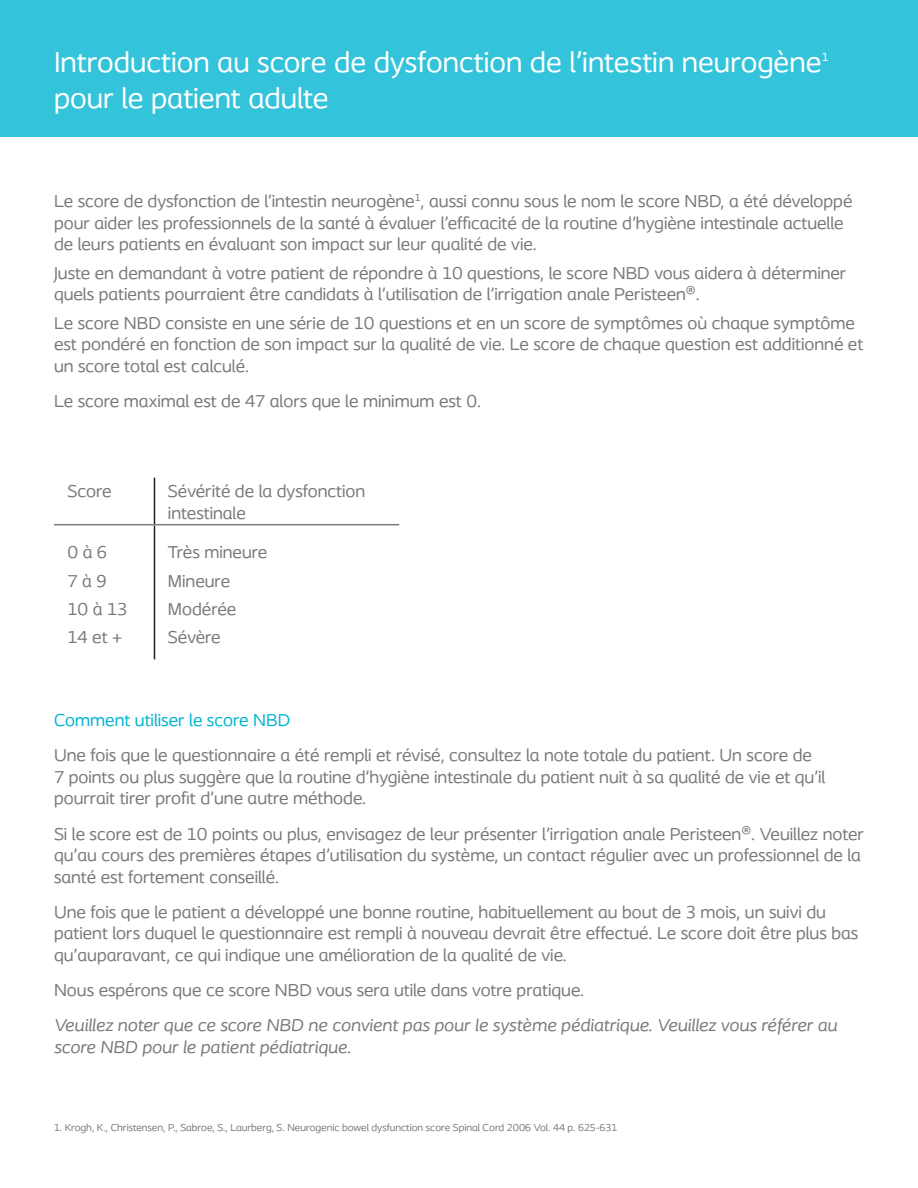
<style>
.page{position:relative;width:918px;height:1188px;background:#fff}
.page>*{position:absolute;margin:0;border:0;box-sizing:border-box;transform-origin:0 0}
.t1{font:30px "Coloplast";color:#fff}
.t2{font:18px/21.6px "Coloplast";color:#77797b}
.t3{font:italic 18px/21.6px "Coloplast";color:#77797b}
.t4{font:18px "Coloplast";color:#00b4d1}
.t5{font:12.3px "Coloplast";color:#fff}
.t6{font:10.5px "Coloplast";color:#77797b}
</style>
<div class="page">
<div style="left:0;top:0;width:918px;height:137px;background:#33c3da"></div>
<hr style="left:154px;top:478px;width:1px;height:46px;background:#231f20">
<hr style="left:154px;top:525px;width:1px;height:134px;background:#231f20">
<hr style="left:54px;top:524px;width:100px;height:1px;background:#77797b">
<hr style="left:154px;top:524px;width:245px;height:1px;background:#77797b">
<h1 class="t1" style="left:54px;top:44px;width:769px">Introduction au score de dysfonction de l'intestin neurogène</h1>
<p class="t5" style="left:822px;top:49px;width:8px">1</p>
<h1 class="t1" style="left:54px;top:80px;width:276px">pour le patient adulte</h1>
<p class="t2" style="left:54px;top:190px;width:800px">Le score de dysfonction de l’intestin neurogène<sup>1</sup>, aussi connu sous le nom le score NBD, a été développé pour aider les professionnels de la santé à évaluer l’efficacité de la routine d'hygiène intestinale actuelle de leurs patients en évaluant son impact sur leur qualité de vie.</p>
<p class="t2" style="left:54px;top:262px;width:794px">Juste en demandant à votre patient de répondre à 10 questions, le score NBD vous aidera à déterminer quels patients pourraient être candidats à l'utilisation de l'irrigation anale Peristeen®.</p>
<p class="t2" style="left:54px;top:312px;width:811px">Le score NBD consiste en une série de 10 questions et en un score de symptômes où chaque symptôme est pondéré en fonction de son impact sur la qualité de vie. Le score de chaque question est additionné et un score total est calculé.</p>
<p class="t2" style="left:54px;top:390px;width:429px">Le score maximal est de 47 alors que le minimum est 0.</p>
<p class="t2" style="left:68px;top:480px;width:46px">Score</p>
<p class="t2" style="left:168px;top:480px;width:199px">Sévérité de la dysfonction intestinale</p>
<p class="t2" style="left:68px;top:538px;width:61px;line-height:28.3px">0 à 6<br>7 à 9<br>10 à 13<br>14 et +</p>
<p class="t2" style="left:168px;top:538px;width:101px;line-height:28.3px">Très mineure<br>Mineure<br>Modérée<br>Sévère</p>
<p class="t4" style="left:54px;top:709px;width:238px">Comment utiliser le score NBD</p>
<p class="t2" style="left:54px;top:744px;width:773px">Une fois que le questionnaire a été rempli et révisé, consultez la note totale du patient. Un score de<br>7 points ou plus suggère que la routine d'hygiène intestinale du patient nuit à sa qualité de vie et qu’il pourrait tirer profit d'une autre méthode.</p>
<p class="t2" style="left:54px;top:823px;width:812px">Si le score est de 10 points ou plus, envisagez de leur présenter l'irrigation anale Peristeen®. Veuillez noter qu'au cours des premières étapes d'utilisation du système, un contact régulier avec un professionnel de la santé est fortement conseillé.</p>
<p class="t2" style="left:54px;top:901px;width:806px">Une fois que le patient a développé une bonne routine, habituellement au bout de 3 mois, un suivi du patient lors duquel le questionnaire est rempli à nouveau devrait être effectué. Le score doit être plus bas qu'auparavant, ce qui indique une amélioration de la qualité de vie.</p>
<p class="t2" style="left:54px;top:979px;width:532px">Nous espérons que ce score NBD vous sera utile dans votre pratique.</p>
<p class="t3" style="left:54px;top:1014px;width:785px">Veuillez noter que ce score NBD ne convient pas pour le système pédiatrique. Veuillez vous référer au score NBD pour le patient pédiatrique.</p>
<p class="t6" style="left:54px;top:1121px;width:565px">1. Krogh, K., Christensen, P., Sabroe, S., Laurberg, S. Neurogenic bowel dysfunction score Spinal Cord 2006 Vol. 44 p. 625-631</p>
</div>
